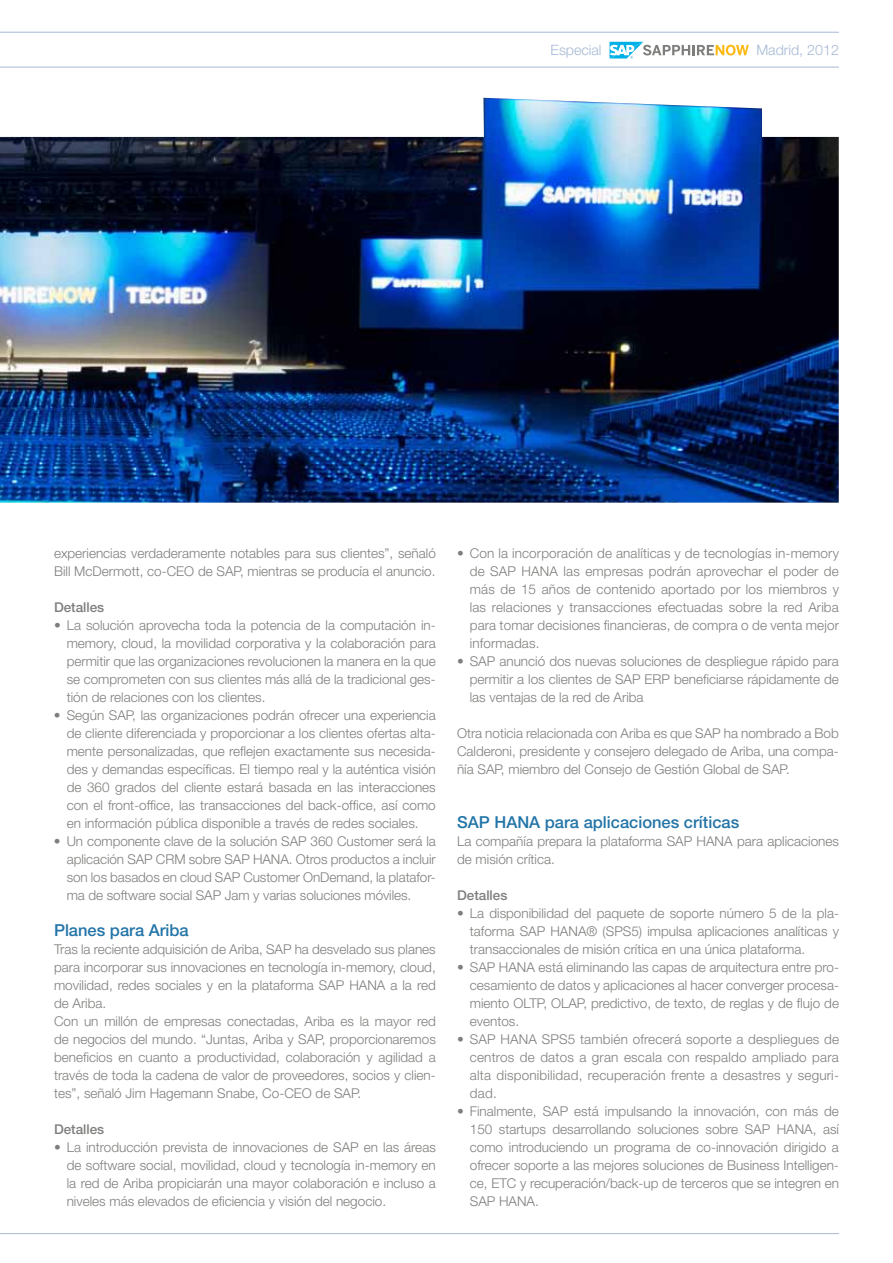
<style>
.page{position:relative;width:893px;height:1263px;background:#fff}
.page>*{position:absolute;margin:0;border:0;box-sizing:border-box;transform-origin:0 0}
.t1{font:500 16.5px "Helvetica Neue";color:#2375a8}
.t2{font:300 14.25px "Helvetica Neue";color:#a6b9d4}
.t3{font:300 13.5px/18px "Helvetica Neue";color:#7e7e7c;text-align:justify}
.t4{font:500 13.5px "Helvetica Neue";color:#7e7e7c}
</style>
<div class="page">
<hr style="left:0;top:67px;width:839px;height:1px;background:#a6b9d4">
<hr style="left:0;top:32px;width:839px;height:1px;background:#a6b9d4">
<hr style="left:0;top:1233px;width:839px;height:1px;background:#a6b9d4">
<svg style="left:610px;top:42px;width:139px;height:17px"></svg>
<img style="left:0;top:98px;width:839px;height:405px">
<p class="t2" style="left:550px;top:42px;width:53px">Especial</p>
<p class="t2" style="left:756px;top:42px;width:84px">Madrid, 2012</p>
<p class="t3" style="left:54px;top:544px;width:383px">experiencias verdaderamente notables para sus clientes”, señaló<br>Bill McDermott, co-CEO de SAP, mientras se producía el anuncio.</p>
<p class="t4" style="left:54px;top:599px;width:52px">Detalles</p>
<p class="t3" style="left:67px;top:616px;width:371px;text-indent:-13px">• La solución aprovecha toda la potencia de la computación in&shy;memory, cloud, la movilidad corporativa y la colaboración para permitir que las organizaciones revolucionen la manera en la que se comprometen con sus clientes más allá de la tradicional ges&shy;tión de relaciones con los clientes.</p>
<p class="t3" style="left:67px;top:706px;width:371px;text-indent:-13px">• Según SAP, las organizaciones podrán ofrecer una experiencia de cliente diferenciada y proporcionar a los clientes ofertas alta&shy;mente personalizadas, que reflejen exactamente sus necesida&shy;des y demandas específicas. El tiempo real y la auténtica visión de 360 grados del cliente estará basada en las interacciones con el front-office, las transacciones del back-office, así como en información pública disponible a través de redes sociales.</p>
<p class="t3" style="left:67px;top:832px;width:371px;text-indent:-13px">• Un componente clave de la solución SAP 360 Customer será la aplicación SAP CRM sobre SAP HANA. Otros productos a incluir son los basados en cloud SAP Customer OnDemand, la platafor&shy;ma de software social SAP Jam y varias soluciones móviles.</p>
<p class="t1" style="left:54px;top:920px;width:136px">Planes para Ariba</p>
<p class="t3" style="left:54px;top:940px;width:383px;text-align:left">Tras la reciente adquisición de Ariba, SAP ha desvelado sus planes para incorporar sus innovaciones en tecnología in-memory, cloud, movilidad, redes sociales y en la plataforma SAP HANA a la red de Ariba.<br>Con un millón de empresas conectadas, Ariba es la mayor red de negocios del mundo. “Juntas, Ariba y SAP, proporcionaremos beneficios en cuanto a productividad, colaboración y agilidad a través de toda la cadena de valor de proveedores, socios y clien&shy;tes”, señaló Jim Hagemann Snabe, Co-CEO de SAP.</p>
<p class="t4" style="left:54px;top:1121px;width:52px">Detalles</p>
<p class="t3" style="left:67px;top:1138px;width:371px;text-indent:-13px">• La introducción prevista de innovaciones de SAP en las áreas de software social, movilidad, cloud y tecnología in-memory en la red de Ariba propiciarán una mayor colaboración e incluso a niveles más elevados de eficiencia y visión del negocio.</p>
<p class="t3" style="left:470px;top:544px;width:371px;text-indent:-13px">• Con la incorporación de analíticas y de tecnologías in-memory de SAP HANA las empresas podrán aprovechar el poder de más de 15 años de contenido aportado por los miembros y las relaciones y transacciones efectuadas sobre la red Ariba para tomar decisiones financieras, de compra o de venta mejor informadas.</p>
<p class="t3" style="left:470px;top:652px;width:371px;text-indent:-13px">• SAP anunció dos nuevas soluciones de despliegue rápido para permitir a los clientes de SAP ERP beneficiarse rápidamente de las ventajas de la red de Ariba</p>
<p class="t3" style="left:457px;top:724px;width:383px">Otra noticia relacionada con Ariba es que SAP ha nombrado a Bob Calderoni, presidente y consejero delegado de Ariba, una compa&shy;ñía SAP, miembro del Consejo de Gestión Global de SAP.</p>
<p class="t1" style="left:457px;top:812px;width:284px">SAP HANA para aplicaciones críticas</p>
<p class="t3" style="left:457px;top:832px;width:383px">La compañía prepara la plataforma SAP HANA para aplicaciones de misión crítica.</p>
<p class="t4" style="left:457px;top:887px;width:52px">Detalles</p>
<p class="t3" style="left:470px;top:904px;width:371px;text-indent:-13px">• La disponibilidad del paquete de soporte número 5 de la pla&shy;taforma SAP HANA® (SPS5) impulsa aplicaciones analíticas y transaccionales de misión crítica en una única plataforma.</p>
<p class="t3" style="left:470px;top:958px;width:371px;text-indent:-13px">• SAP HANA está eliminando las capas de arquitectura entre pro&shy;cesamiento de datos y aplicaciones al hacer converger procesa&shy;miento OLTP, OLAP, predictivo, de texto, de reglas y de flujo de eventos.</p>
<p class="t3" style="left:470px;top:1030px;width:371px;text-indent:-13px">• SAP HANA SPS5 también ofrecerá soporte a despliegues de centros de datos a gran escala con respaldo ampliado para alta disponibilidad, recuperación frente a desastres y seguri&shy;dad.</p>
<p class="t3" style="left:470px;top:1102px;width:371px;text-indent:-13px">• Finalmente, SAP está impulsando la innovación, con más de 150 startups desarrollando soluciones sobre SAP HANA, así como introduciendo un programa de co-innovación dirigido a ofrecer soporte a las mejores soluciones de Business Intelligen&shy;ce, ETC y recuperación/back-up de terceros que se integren en SAP HANA.</p>
</div>
